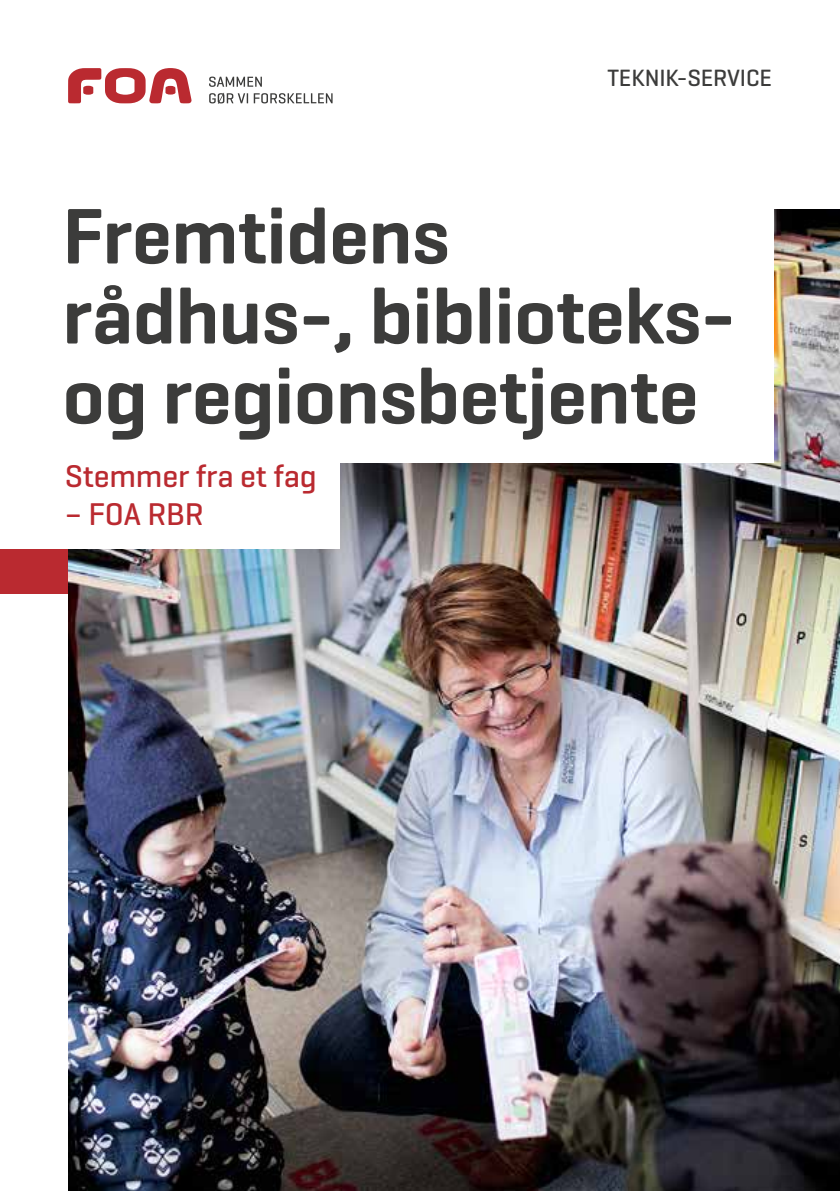
<style>
.page{position:relative;width:840px;height:1191px;background:#fff}
.page>*{position:absolute;margin:0;border:0;box-sizing:border-box;transform-origin:0 0}
.t1{font:600 80px/80px "Geogrotesque";letter-spacing:-.005em;color:#3c3c3b}
.t2{font:500 32px "Geogrotesque";letter-spacing:-.005em;color:#ba2a30}
.t3{font:500 24px "Geogrotesque";letter-spacing:-.005em;color:#3c3c3b}
</style>
<div class="page">
<div style="left:0;top:549px;width:72px;height:45px;background:#ba2a30"></div>
<img style="left:68px;top:210px;width:771px;height:981px">
<div style="left:0;top:174px;width:772px;height:289px;background:#fff"></div>
<div style="left:0;top:447px;width:339px;height:102px;background:#fff"></div>
<svg style="left:68px;top:68px;width:124px;height:35px"></svg>
<svg style="left:209px;top:93px;width:123px;height:11px"></svg>
<svg style="left:209px;top:77px;width:53px;height:10px"></svg>
<p class="t3" style="left:607px;top:63px;width:166px">TEKNIK-SERVICE</p>
<p class="t1" style="left:62px;top:195px;width:674px">Fremtidens rådhus-, biblioteks&shy;og regionsbetjente</p>
<p class="t2" style="left:65px;top:456px;width:253px">Stemmer fra et fag</p>
<p class="t2" style="left:65px;top:494px;width:141px">– FOA RBR</p>
</div>
